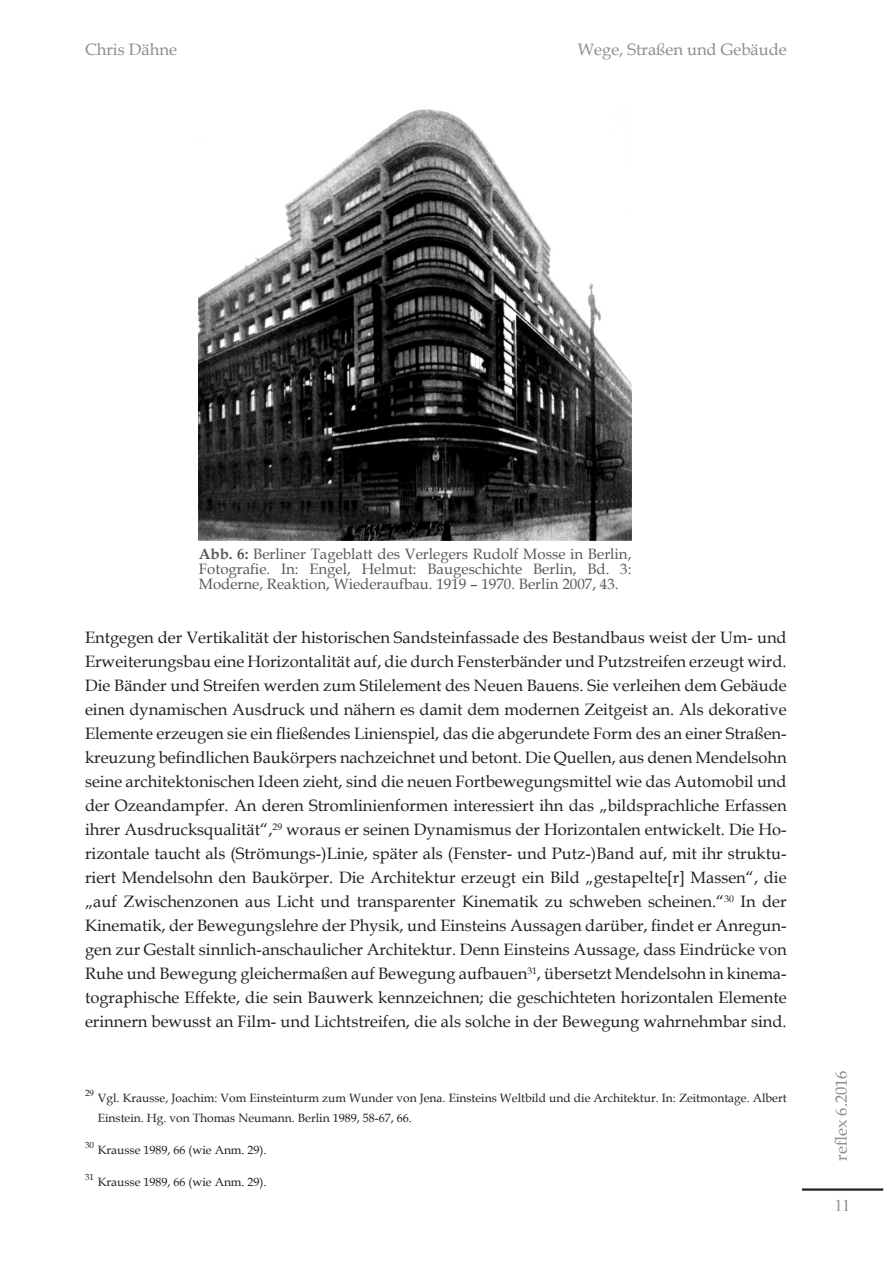
<style>
.page{position:relative;width:893px;height:1263px;background:#fff}
.page>*{position:absolute;margin:0;border:0;box-sizing:border-box;transform-origin:0 0}
.Text{font:16.5px/24px "Book Antiqua";color:#231f20;text-align:justify}
.t1{font:16.5px "Book Antiqua";color:#8a8c8f}
.t2{font:16.5px "Times New Roman";color:#8a8c8f}
.Bildunterschrift{font:15px/15px "Book Antiqua";color:#57585a;text-align:justify}
.Fußnoten{font:12px/19.5px "Book Antiqua";color:#231f20}
.Fußnoten-2{font:9px "Book Antiqua";color:#231f20}
.s1{font-weight:700}
</style>
<div class="page">
<hr style="left:802px;top:1188px;width:81px;height:3px;background:#231f20">
<img style="left:199px;top:109px;width:432px;height:431px">
<p class="t1" style="left:85px;top:38px;width:93px">Chris Dähne</p>
<p class="t1" style="left:578px;top:37px;width:210px">Wege, Straßen und Gebäude</p>
<p class="Bildunterschrift" style="left:199px;top:546px;width:434px"><span class="s1">Abb. 6:</span> Berliner Tageblatt des Verlegers Rudolf Mosse in Berlin, Fotografie. In: Engel, Helmut: Baugeschichte Berlin, Bd. 3:<br>Moderne, Reaktion, Wiederaufbau. 1919 – 1970. Berlin 2007, 43.</p>
<p class="Text" style="left:85px;top:625px;width:703px">Entgegen der Vertikalität der historischen Sandsteinfassade des Bestandbaus weist der Um- und Erweiterungsbau eine Horizontalität auf, die durch Fensterbänder und Putzstreifen erzeugt wird.<br>Die Bänder und Streifen werden zum Stilelement des Neuen Bauens. Sie verleihen dem Gebäude einen dynamischen Ausdruck und nähern es damit dem modernen Zeitgeist an. Als dekorative Elemente erzeugen sie ein fließendes Linienspiel, das die abgerundete Form des an einer Straßen&shy;kreuzung befindlichen Baukörpers nachzeichnet und betont. Die Quellen, aus denen Mendelsohn seine architektonischen Ideen zieht, sind die neuen Fortbewegungsmittel wie das Automobil und der Ozeandampfer. An deren Stromlinienformen interessiert ihn das „bildsprachliche Erfassen ihrer Ausdrucksqualität“,<sup>29</sup> woraus er seinen Dynamismus der Horizontalen entwickelt. Die Ho&shy;rizontale taucht als (Strömungs-)Linie, später als (Fenster- und Putz-)Band auf, mit ihr struktu&shy;riert Mendelsohn den Baukörper. Die Architektur erzeugt ein Bild „gestapelte[r] Massen“, die „auf Zwischenzonen aus Licht und transparenter Kinematik zu schweben scheinen.“<sup>30</sup> In der Kinematik, der Bewegungslehre der Physik, und Einsteins Aussagen darüber, findet er Anregun&shy;gen zur Gestalt sinnlich-anschaulicher Architektur. Denn Einsteins Aussage, dass Eindrücke von Ruhe und Bewegung gleichermaßen auf Bewegung aufbauen<sup>31</sup>, übersetzt Mendelsohn in kinema&shy;tographische Effekte, die sein Bauwerk kennzeichnen; die geschichteten horizontalen Elemente erinnern bewusst an Film- und Lichtstreifen, die als solche in der Bewegung wahrnehmbar sind.</p>
<p class="Fußnoten-2" style="left:85px;top:1087px;width:10px">29</p>
<p class="Fußnoten" style="left:98px;top:1088px;width:690px">Vgl. Krausse, Joachim: Vom Einsteinturm zum Wunder von Jena. Einsteins Weltbild und die Architektur. In: Zeitmontage. Albert<br>Einstein. Hg. von Thomas Neumann. Berlin 1989, 58-67, 66.</p>
<p class="Fußnoten-2" style="left:85px;top:1139px;width:10px">30</p>
<p class="Fußnoten" style="left:98px;top:1140px;width:170px">Krausse 1989, 66 (wie Anm. 29).</p>
<p class="Fußnoten-2" style="left:85px;top:1171px;width:10px">31</p>
<p class="Fußnoten" style="left:98px;top:1172px;width:170px">Krausse 1989, 66 (wie Anm. 29).</p>
<p class="t1" style="left:830px;top:1161px;width:92px;rotate:-90deg">reflex 6.2016</p>
<p class="t2" style="left:835px;top:1194px;width:17px">11</p>
</div>
